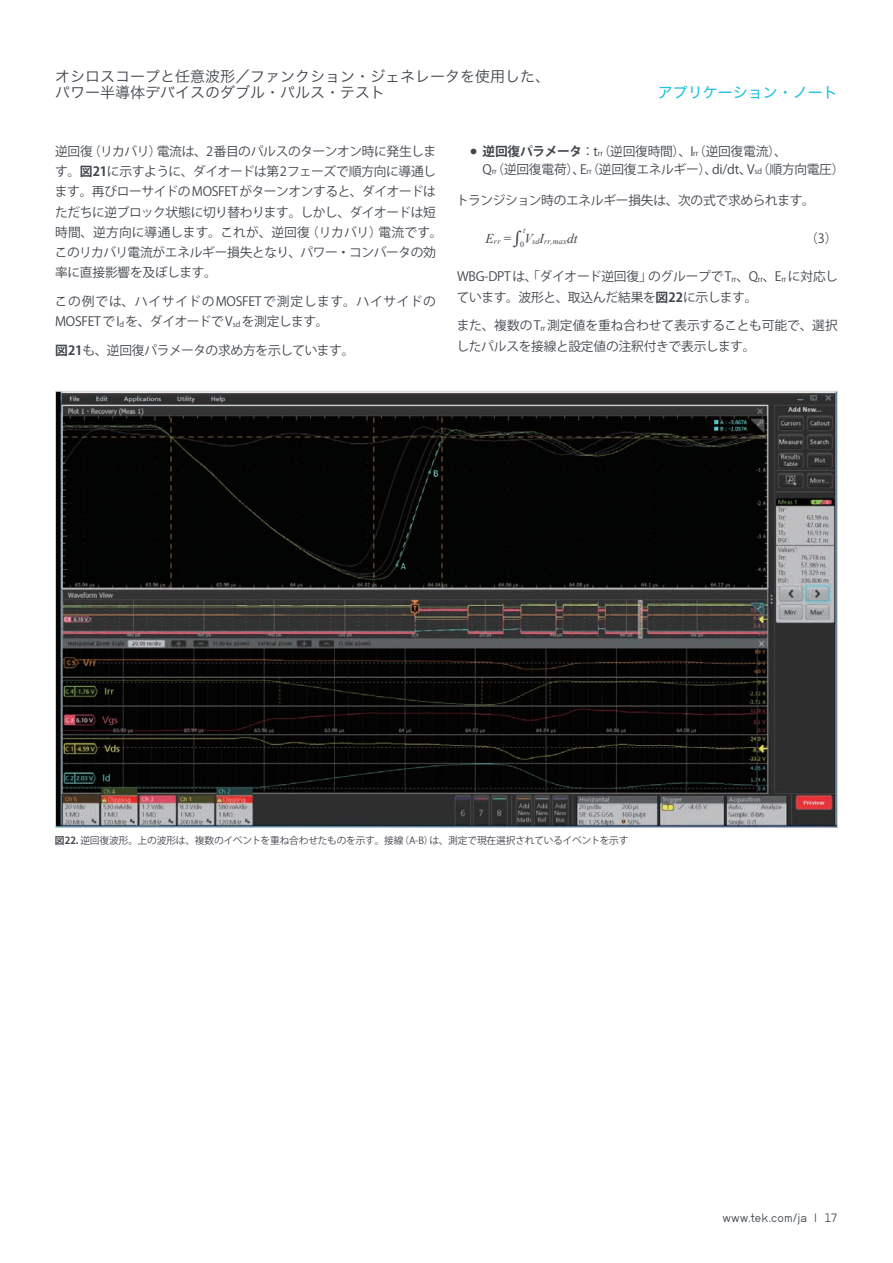
<style>
.page{position:relative;width:893px;height:1263px;background:#fff}
.page>*{position:absolute;margin:0;border:0;box-sizing:border-box;transform-origin:0 0}
.t1{font:15px/16.5px "Hira Kaku Std W3";color:#41464e}
.t2{font:15px "Hira Kaku Std W4";color:#1cbfdf}
.t3{font:12.75px/20.2px "Koz Go Pro";letter-spacing:-.025em;color:#41464e}
.t4{font:12.75px/20.2px "Koz Go Pro";letter-spacing:-.005em;color:#41464e}
.t5{font:12.75px "Koz Go Pro";color:#3f454c}
.t6{font:12px "Neubau Grotesk Nor";letter-spacing:.015em;color:#41464e}
.t7{font:9.75px "Koz Go Pro";letter-spacing:-.025em;color:#41464e}
.t8{font:italic 8.1px "Times New Roman";letter-spacing:.035em;color:#3f454c}
.t9{font:7.65px "Koz Go Pro";letter-spacing:-.02em;color:#41464e}
.s1{font-weight:700}
.s2{font-size:7.65px}
.s3{font-size:25.5px}
.s4{font-size:13.5px}
.s5{font-style:normal;font-size:13.5px}
.s6{font-style:normal}
</style>
<div class="page">
<img style="left:57px;top:393px;width:779px;height:433px">
<p class="t1" style="left:55px;top:68px;width:497px">オシロスコープと任意波形／ファンクション・ジェネレータを使用した、パワー半導体デバイスのダブル・パルス・テスト</p>
<p class="t2" style="left:658px;top:81px;width:181px">アプリケーション・ノート</p>
<p class="t3" style="left:55px;top:141px;width:389px">逆回復（リカバリ）電流は、2番目のパルスのターンオン時に発生します。<span class="s1">図21</span>に示すように、ダイオードは第2フェーズで順方向に導通します。再びローサイドのMOSFETがターンオンすると、ダイオードはただちに逆ブロック状態に切り替わります。しかし、ダイオードは短時間、逆方向に導通します。これが、逆回復（リカバリ）電流です。このリカバリ電流がエネルギー損失となり、パワー・コンバータの効率に直接影響を及ぼします。</p>
<p class="t4" style="left:55px;top:292px;width:383px">この例では、ハイサイドのMOSFETで測定します。ハイサイドの<br>MOSFETでI<span class="s2">d</span> を、ダイオードで V<span class="s2">sd</span> を測定します。</p>
<p class="t3" style="left:55px;top:341px;width:301px"><span class="s1">図21</span>も、逆回復パラメータの求め方を示しています。</p>
<p class="t3" style="left:470px;top:141px;width:318px"><span class="s3">•</span> <span class="s1">逆回復パラメータ</span>：t（逆回復時間）、I（逆回復電流）、</p>
<p class="t9" style="left:598px;top:149px;width:7px">rr</p>
<p class="t9" style="left:693px;top:149px;width:7px">rr</p>
<p class="t3" style="left:482px;top:159px;width:364px">Q（逆回復電荷）、E（逆回復エネルギー）、di/dt、V<span class="s2">sd</span>（順方向電圧）</p>
<p class="t9" style="left:492px;top:167px;width:7px">rr</p>
<p class="t9" style="left:587px;top:167px;width:7px">rr</p>
<p class="t3" style="left:456px;top:190px;width:360px">トランジション時のエネルギー損失は、次の式で求められます。</p>
<p class="t8" style="left:486px;top:235px;width:94px"><span class="s4">E</span>rr <span class="s5">=</span> ∫<span class="s6">0</span><span class="s4">V</span>sd<span class="s4">I</span>rr,max<span class="s4">dt</span></p>
<p class="t8" style="left:523px;top:225px;width:4px">t</p>
<p class="t5" style="left:805px;top:230px;width:34px">（3）</p>
<p class="t3" style="left:457px;top:267px;width:382px">WBG-DPTは、「ダイオード逆回復」のグループで T<span class="s2">rr</span>、Q<span class="s2">rr</span>、E<span class="s2">rr</span> に対応しています。波形と、取込んだ結果を<span class="s1">図22</span>に示します。</p>
<p class="t3" style="left:456px;top:316px;width:383px">また、複数のT<span class="s2">rr</span> 測定値を重ね合わせて表示することも可能で、選択したパルスを接線と設定値の注釈付きで表示します。</p>
<p class="t7" style="left:55px;top:834px;width:575px"><span class="s1">図22.</span> 逆回復波形。上の波形は、複数のイベントを重ね合わせたものを示す。接線（A-B）は、測定で現在選択されているイベントを示す</p>
<p class="t6" style="left:723px;top:1211px;width:116px">www.tek.com/ja | 17</p>
</div>
